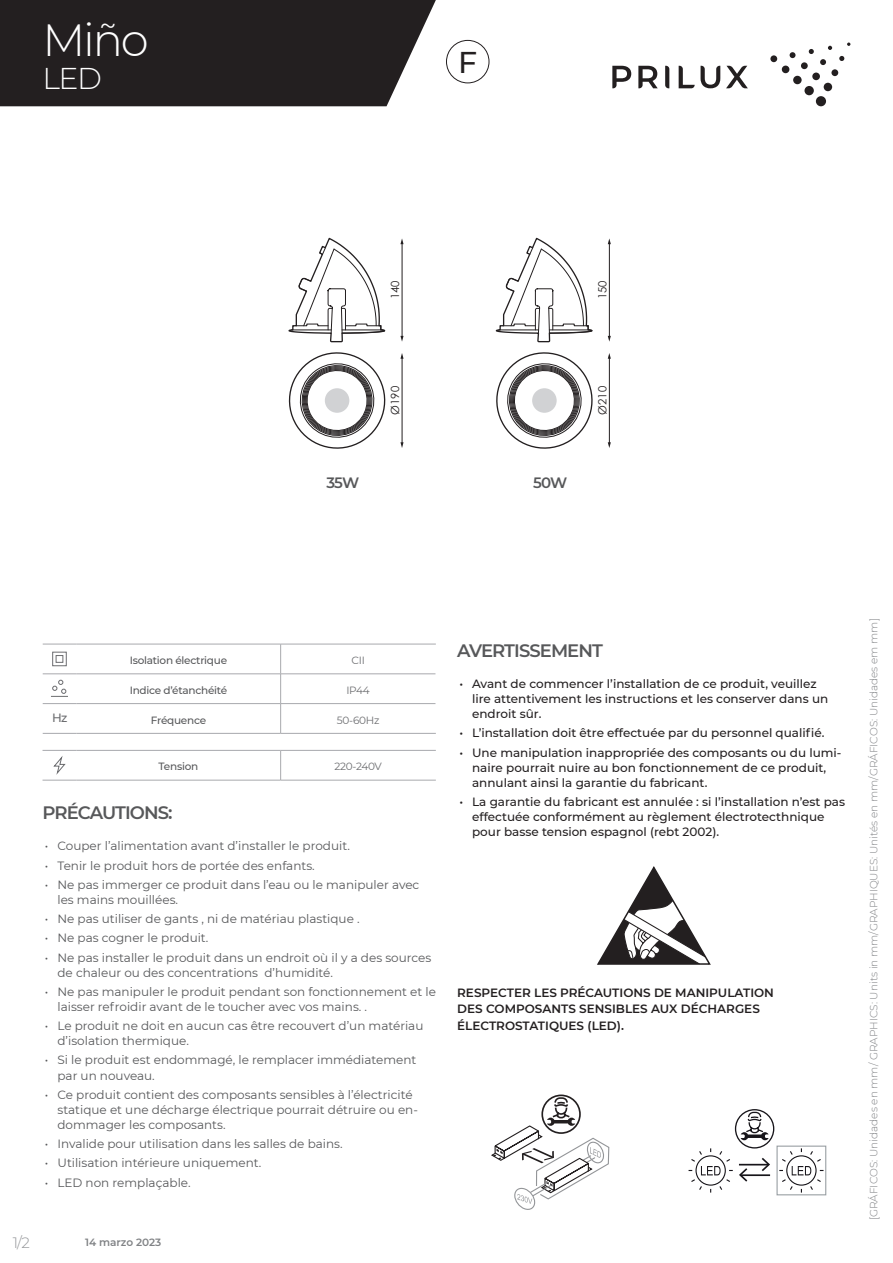
<style>
.page{position:relative;width:893px;height:1263px;background:#fff}
.page>*{position:absolute;margin:0;border:0;box-sizing:border-box;transform-origin:0 0}
.T2-Título_Sección{font:300 45px "Montserrat";color:#fff}
.S1-Subtítulo{font:300 30px "Montserrat";color:#fff}
.t1{font:500 30px "Montserrat";color:#231f20}
.Se2-Separador_Aparta{font:600 18px "Montserrat";letter-spacing:-.05em;color:#57585a}
.Se2-Separador_Aparta-2{font:600 15px "Montserrat";letter-spacing:-.06em;color:#57585a}
.t2{font:300 15px "Montserrat";color:#939598}
.t3{font:12px/15px "Montserrat";color:#57585a}
.t4{font:500 12px/15px "Montserrat";color:#231f20}
.Ct1-Cuerpo_Texto{font:600 12px/16.5px "Montserrat";color:#231f20}
.t5{font:500 12px "Montserrat";color:#6c6d70}
.t6{font:11.25px "Century Gothic";color:#231f20}
.t7{font:300 10.5px "Montserrat";color:#808285}
.Ta2-Tabla_Código{font:500 10.5px "Montserrat";letter-spacing:-.025em;color:#57585a}
.Ta3-Tabla_Texto{font:10.5px "Montserrat";letter-spacing:-.025em;color:#6c6d70}
.t8{font:600 10.5px "Montserrat";color:#808285}
</style>
<div class="page">
<div style="left:541px;top:1094px;width:40px;height:40px;border:2px solid #231f20;border-radius:50%"></div>
<svg style="left:491px;top:1096px;width:119px;height:114px"></svg>
<div style="left:735px;top:1109px;width:39px;height:39px;border:1px solid #17151a;border-radius:50%"></div>
<svg style="left:741px;top:1111px;width:27px;height:29px"></svg>
<div style="left:776px;top:1145px;width:50px;height:50px;border:1px solid #9aa0a4"></div>
<svg style="left:778px;top:1147px;width:47px;height:47px"></svg>
<svg style="left:688px;top:1147px;width:82px;height:46px"></svg>
<svg style="left:597px;top:866px;width:114px;height:99px"></svg>
<hr style="left:281px;top:644px;width:155px;height:1px;background:#a8a9ad">
<hr style="left:280px;top:644px;width:1px;height:30px;background:#a8a9ad">
<hr style="left:281px;top:673px;width:154px;height:1px;background:#a8a9ad">
<hr style="left:281px;top:703px;width:154px;height:1px;background:#a8a9ad">
<svg style="left:280px;top:674px;width:1px;height:59px"></svg>
<hr style="left:43px;top:673px;width:33px;height:1px;background:#a8a9ad">
<hr style="left:43px;top:733px;width:33px;height:1px;background:#a8a9ad">
<hr style="left:43px;top:750px;width:33px;height:1px;background:#a8a9ad">
<hr style="left:43px;top:780px;width:33px;height:1px;background:#a8a9ad">
<hr style="left:281px;top:733px;width:155px;height:1px;background:#a8a9ad">
<hr style="left:76px;top:673px;width:205px;height:1px;background:#a8a9ad">
<hr style="left:76px;top:703px;width:205px;height:1px;background:#a8a9ad">
<hr style="left:76px;top:733px;width:205px;height:1px;background:#a8a9ad">
<hr style="left:76px;top:750px;width:205px;height:1px;background:#a8a9ad">
<hr style="left:281px;top:750px;width:155px;height:1px;background:#a8a9ad">
<hr style="left:280px;top:750px;width:1px;height:30px;background:#a8a9ad">
<hr style="left:76px;top:780px;width:205px;height:1px;background:#a8a9ad">
<hr style="left:281px;top:780px;width:155px;height:1px;background:#a8a9ad">
<hr style="left:43px;top:644px;width:33px;height:1px;background:#a8a9ad">
<hr style="left:76px;top:644px;width:205px;height:1px;background:#a8a9ad">
<hr style="left:43px;top:703px;width:33px;height:1px;background:#a8a9ad">
<div style="left:52px;top:652px;width:15px;height:14px;border:1px solid #6c6d70"></div>
<div style="left:56px;top:655px;width:7px;height:8px;border:1px solid #6c6d70"></div>
<svg style="left:51px;top:680px;width:17px;height:17px"></svg>
<svg style="left:53px;top:757px;width:13px;height:18px"></svg>
<hr style="left:402px;top:243px;width:1px;height:94px;background:#231f20">
<svg style="left:400px;top:336px;width:4px;height:6px"></svg>
<svg style="left:400px;top:238px;width:4px;height:6px"></svg>
<hr style="left:402px;top:358px;width:1px;height:85px;background:#231f20">
<svg style="left:400px;top:442px;width:4px;height:6px"></svg>
<svg style="left:400px;top:353px;width:4px;height:6px"></svg>
<svg style="left:288px;top:237px;width:98px;height:212px"></svg>
<div style="left:325px;top:388px;width:24px;height:25px;background:#d1d2d4;border-radius:50%"></div>
<hr style="left:609px;top:243px;width:1px;height:94px;background:#231f20">
<svg style="left:608px;top:336px;width:3px;height:6px"></svg>
<svg style="left:608px;top:238px;width:3px;height:6px"></svg>
<hr style="left:609px;top:358px;width:1px;height:85px;background:#231f20">
<svg style="left:608px;top:442px;width:3px;height:6px"></svg>
<svg style="left:608px;top:353px;width:3px;height:6px"></svg>
<svg style="left:495px;top:237px;width:98px;height:212px"></svg>
<div style="left:532px;top:388px;width:25px;height:25px;background:#d1d2d4;border-radius:50%"></div>
<div style="left:0;top:0;width:436px;height:106px;background:#231f20"></div>
<div style="left:816px;top:96px;width:10px;height:10px;background:#231f20;border-radius:50%"></div>
<div style="left:804px;top:86px;width:10px;height:9px;background:#231f20;border-radius:50%"></div>
<div style="left:793px;top:76px;width:9px;height:8px;background:#231f20;border-radius:50%"></div>
<div style="left:824px;top:83px;width:8px;height:8px;background:#231f20;border-radius:50%"></div>
<div style="left:782px;top:66px;width:7px;height:7px;background:#231f20;border-radius:50%"></div>
<div style="left:770px;top:55px;width:7px;height:7px;background:#231f20;border-radius:50%"></div>
<div style="left:801px;top:62px;width:7px;height:7px;background:#231f20;border-radius:50%"></div>
<div style="left:831px;top:69px;width:7px;height:7px;background:#231f20;border-radius:50%"></div>
<svg style="left:790px;top:52px;width:5px;height:6px"></svg>
<svg style="left:820px;top:59px;width:6px;height:6px"></svg>
<svg style="left:809px;top:49px;width:5px;height:5px"></svg>
<svg style="left:839px;top:56px;width:5px;height:5px"></svg>
<svg style="left:828px;top:46px;width:4px;height:4px"></svg>
<div style="left:812px;top:73px;width:8px;height:7px;background:#231f20;border-radius:50%"></div>
<svg style="left:612px;top:66px;width:19px;height:22px"></svg>
<svg style="left:638px;top:66px;width:20px;height:22px"></svg>
<svg style="left:665px;top:66px;width:4px;height:22px"></svg>
<svg style="left:679px;top:66px;width:16px;height:22px"></svg>
<svg style="left:701px;top:66px;width:19px;height:22px"></svg>
<svg style="left:726px;top:66px;width:22px;height:22px"></svg>
<div style="left:446px;top:40px;width:43px;height:43px;border:1px solid #231f20;border-radius:50%"></div>
<p class="T2-Título_Sección" style="left:43px;top:10px;width:108px">Miño</p>
<p class="S1-Subtítulo" style="left:43px;top:58px;width:61px">LED</p>
<h2 class="t1" style="left:458px;top:41px;width:21px">F</h2>
<p class="t6" style="left:387px;top:299px;width:20px;rotate:-90deg">140</p>
<p class="t6" style="left:594px;top:299px;width:20px;rotate:-90deg">150</p>
<p class="t6" style="left:387px;top:415px;width:30px;rotate:-90deg">Ø190</p>
<p class="Se2-Separador_Aparta-2" style="left:326px;top:472px;width:34px">35W</p>
<p class="Se2-Separador_Aparta-2" style="left:533px;top:472px;width:36px">50W</p>
<p class="t6" style="left:594px;top:415px;width:30px;rotate:-90deg">Ø210</p>
<p class="Ta2-Tabla_Código" style="left:130px;top:653px;width:99px">Isolation électrique</p>
<p class="Ta3-Tabla_Texto" style="left:351px;top:653px;width:15px">CII</p>
<p class="Ta2-Tabla_Código" style="left:130px;top:683px;width:99px">Indice d’étanchéité</p>
<p class="Ta3-Tabla_Texto" style="left:346px;top:683px;width:25px">IP44</p>
<p class="t5" style="left:52px;top:709px;width:17px">Hz</p>
<p class="Ta2-Tabla_Código" style="left:151px;top:712px;width:57px">Fréquence</p>
<p class="Ta3-Tabla_Texto" style="left:337px;top:713px;width:44px">50-60Hz</p>
<p class="Ta2-Tabla_Código" style="left:159px;top:759px;width:41px">Tension</p>
<p class="Ta3-Tabla_Texto" style="left:334px;top:759px;width:49px">220-240V</p>
<p class="Se2-Separador_Aparta" style="left:43px;top:800px;width:132px">PRÉCAUTIONS:</p>
<p class="t3" style="left:45px;top:838px;width:307px">• Couper l’alimentation avant d’installer le produit.</p>
<p class="t3" style="left:45px;top:857px;width:272px">• Tenir le produit hors de portée des enfants.</p>
<p class="t3" style="left:57px;top:877px;width:363px;text-indent:-13px">• Ne pas immerger ce produit dans l’eau ou le manipuler avec les mains mouillées.</p>
<p class="t3" style="left:45px;top:911px;width:316px">• Ne pas utiliser de gants , ni de matériau plastique .</p>
<p class="t3" style="left:45px;top:930px;width:165px">• Ne pas cogner le produit.</p>
<p class="t3" style="left:57px;top:949px;width:375px;text-indent:-13px">• Ne pas installer le produit dans un endroit où il y a des sources de chaleur ou des concentrations d’humidité.</p>
<p class="t3" style="left:57px;top:984px;width:380px;text-indent:-13px">• Ne pas manipuler le produit pendant son fonctionnement et le laisser refroidir avant de le toucher avec vos mains. .</p>
<p class="t3" style="left:57px;top:1018px;width:367px;text-indent:-13px">• Le produit ne doit en aucun cas être recouvert d’un matériau d’isolation thermique.</p>
<p class="t3" style="left:57px;top:1052px;width:360px;text-indent:-13px">• Si le produit est endommagé, le remplacer immédiatement par un nouveau.</p>
<p class="t3" style="left:57px;top:1086px;width:362px;text-indent:-13px">• Ce produit contient des composants sensibles à l’électricité statique et une décharge électrique pourrait détruire ou en&shy;dommager les composants.</p>
<p class="t3" style="left:45px;top:1136px;width:299px">• Invalide pour utilisation dans les salles de bains.</p>
<p class="t3" style="left:45px;top:1155px;width:218px">• Utilisation intérieure uniquement.</p>
<p class="t3" style="left:45px;top:1174px;width:147px">• LED non remplaçable.</p>
<p class="t2" style="left:13px;top:1232px;width:19px">1/2</p>
<p class="t8" style="left:85px;top:1234px;width:78px">14 marzo 2023</p>
<p class="Se2-Separador_Aparta" style="left:457px;top:637px;width:147px">AVERTISSEMENT</p>
<p class="t4" style="left:472px;top:676px;width:358px;text-indent:-13px">• Avant de commencer l’installation de ce produit, veuillez lire attentivement les instructions et les conserver dans un endroit sûr.</p>
<p class="t4" style="left:459px;top:725px;width:367px">• L’installation doit être effectuée par du personnel qualifié.</p>
<p class="t4" style="left:472px;top:744px;width:371px;text-indent:-13px">• Une manipulation inappropriée des composants ou du lumi&shy;naire pourrait nuire au bon fonctionnement de ce produit, annulant ainsi la garantie du fabricant.</p>
<p class="t4" style="left:472px;top:793px;width:374px;text-indent:-13px">• La garantie du fabricant est annulée : si l’installation n’est pas effectuée conformément au règlement électrotecthnique pour basse tension espagnol (rebt 2002).</p>
<p class="Ct1-Cuerpo_Texto" style="left:457px;top:984px;width:318px">RESPECTER LES PRÉCAUTIONS DE MANIPULATION<br>DES COMPOSANTS SENSIBLES AUX DÉCHARGES<br>ÉLECTROSTATIQUES (LED).</p>
<p class="t7" style="left:867px;top:1220px;width:604px;rotate:-90deg">[GRÁFICOS: Unidades en mm/ GRAPHICS: Units in mm/GRAPHIQUES: Unités en mm/GRÁFICOS: Unidades em mm]</p>
</div>
